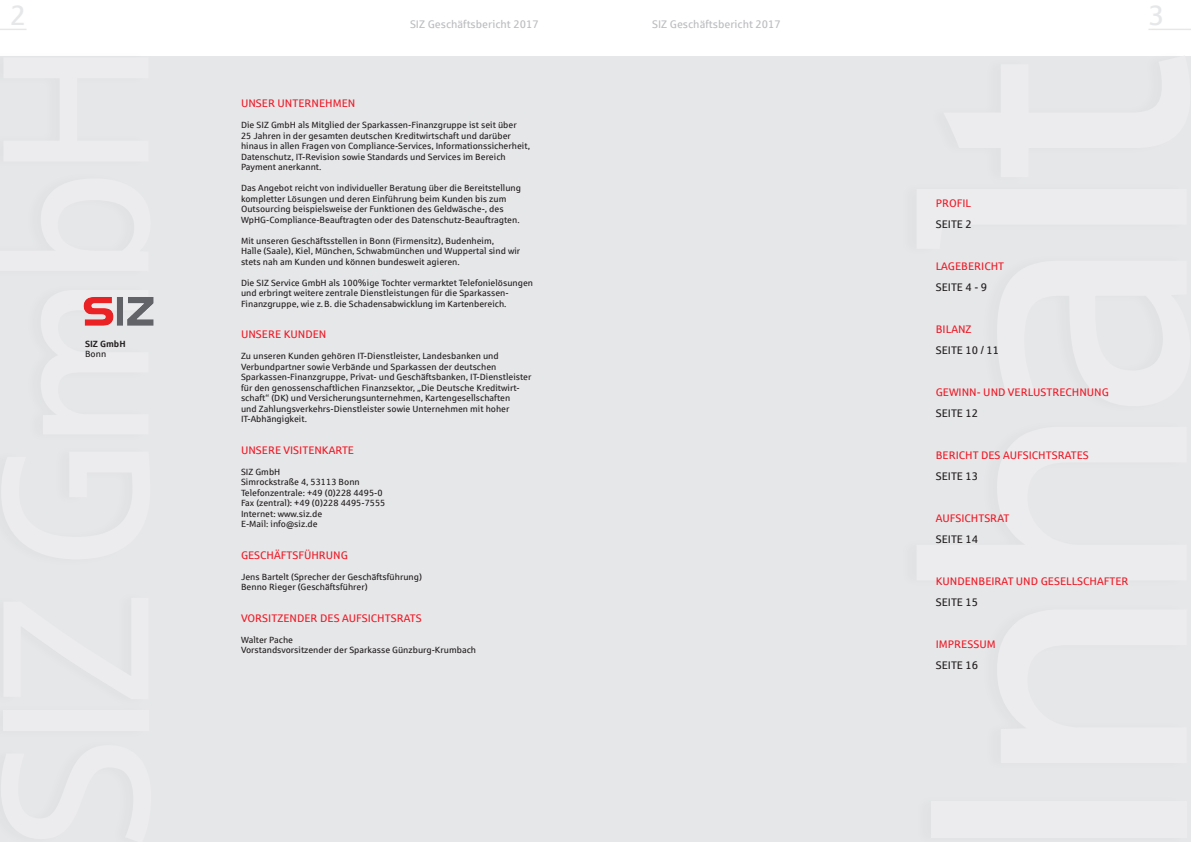
<style>
.page{position:relative;width:1191px;height:842px;background:#fff}
.page>*{position:absolute;margin:0;border:0;box-sizing:border-box;transform-origin:0 0}
.t1{font:28px "Sparkasse Rg";color:#e6e7e9}
.t2{font:11px "Sparkasse Rg";color:#ee1c28}
.t3{font:11px "Sparkasse Rg";color:#231f20}
.t4{font:11px "Sparkasse Rg";color:#bcbdc0}
.t5{font:9px/10.5px "Sparkasse Rg";color:#231f20}
.t6{font:700 9px "Sparkasse Rg";color:#231f20}
</style>
<div class="page">
<div style="left:0;top:57px;width:1191px;height:785px;background:#e6e7e9"></div>
<svg style="left:0;top:29px;width:26px;height:1px"></svg>
<hr style="left:1148px;top:29px;width:43px;height:1px;background:#e6e7e9">
<div style="left:898px;top:47px;width:293px;height:795px;background:#e6e7e9"></div>
<div style="left:0;top:48px;width:152px;height:794px;background:#e5e6e8"></div>
<img style="left:83px;top:297px;width:71px;height:29px">
<h1 class="t1" style="left:10px;top:-2px;width:18px">2</h1>
<p class="t6" style="left:85px;top:338px;width:42px">SIZ GmbH</p>
<p class="t5" style="left:85px;top:349px;width:23px">Bonn</p>
<p class="t4" style="left:410px;top:17px;width:130px">SIZ Geschäftsbericht 2017</p>
<p class="t4" style="left:652px;top:17px;width:130px">SIZ Geschäftsbericht 2017</p>
<p class="t2" style="left:241px;top:97px;width:116px">UNSER UNTERNEHMEN</p>
<p class="t5" style="left:241px;top:120px;width:290px">Die SIZ GmbH als Mitglied der Sparkassen-Finanzgruppe ist seit über<br>25 Jahren in der gesamten deutschen Kreditwirtschaft und darüber hinaus in allen Fragen von Compliance-Services, Informationssicherheit, Datenschutz, IT-Revision sowie Standards und Services im Bereich Payment anerkannt.</p>
<p class="t5" style="left:241px;top:183px;width:281px">Das Angebot reicht von individueller Beratung über die Bereitstellung kompletter Lösungen und deren Einführung beim Kunden bis zum Outsourcing beispielsweise der Funktionen des Geldwäsche-, des WpHG-Compliance-Beauftragten oder des Datenschutz-Beauftragten.</p>
<p class="t5" style="left:241px;top:235px;width:281px">Mit unseren Geschäftsstellen in Bonn (Firmensitz), Budenheim,<br>Halle (Saale), Kiel, München, Schwabmünchen und Wuppertal sind wir stets nah am Kunden und können bundesweit agieren.</p>
<p class="t5" style="left:241px;top:277px;width:293px">Die SIZ Service GmbH als 100%ige Tochter vermarktet Telefonielösungen und erbringt weitere zentrale Dienstleistungen für die Sparkassen-<br>Finanzgruppe, wie z. B. die Schadensabwicklung im Kartenbereich.</p>
<p class="t2" style="left:241px;top:328px;width:87px">UNSERE KUNDEN</p>
<p class="t5" style="left:241px;top:351px;width:292px">Zu unseren Kunden gehören IT-Dienstleister, Landesbanken und Verbundpartner sowie Verbände und Sparkassen der deutschen Sparkassen-Finanzgruppe, Privat- und Geschäftsbanken, IT-Dienstleister für den genossenschaftlichen Finanzsektor, „Die Deutsche Kreditwirt&shy;schaft“ (DK) und Versicherungsunternehmen, Kartengesellschaften<br>und Zahlungsverkehrs-Dienstleister sowie Unternehmen mit hoher IT-Abhängigkeit.</p>
<p class="t2" style="left:241px;top:443px;width:115px">UNSERE VISITENKARTE</p>
<p class="t5" style="left:241px;top:466px;width:146px">SIZ GmbH<br>Simrockstraße 4, 53113 Bonn<br>Telefonzentrale: +49 (0)228 4495-0<br>Fax (zentral): +49 (0)228 4495-7555<br>Internet: www.siz.de<br>E-Mail: info@siz.de</p>
<p class="t2" style="left:241px;top:548px;width:108px">GESCHÄFTSFÜHRUNG</p>
<p class="t5" style="left:241px;top:571px;width:182px">Jens Bartelt (Sprecher der Geschäftsführung)<br>Benno Rieger (Geschäftsführer)</p>
<p class="t2" style="left:241px;top:611px;width:182px">VORSITZENDER DES AUFSICHTSRATS</p>
<p class="t5" style="left:241px;top:634px;width:236px">Walter Pache<br>Vorstandsvorsitzender der Sparkasse Günzburg-Krumbach</p>
<h1 class="t1" style="left:1148px;top:-2px;width:18px">3</h1>
<p class="t2" style="left:935px;top:196px;width:37px">PROFIL</p>
<p class="t3" style="left:935px;top:217px;width:38px">SEITE 2</p>
<p class="t2" style="left:935px;top:259px;width:70px">LAGEBERICHT</p>
<p class="t3" style="left:935px;top:280px;width:53px">SEITE 4 - 9</p>
<p class="t2" style="left:935px;top:322px;width:37px">BILANZ</p>
<p class="t3" style="left:935px;top:343px;width:65px">SEITE 10 / 11</p>
<p class="t2" style="left:935px;top:385px;width:175px">GEWINN- UND VERLUSTRECHNUNG</p>
<p class="t3" style="left:935px;top:406px;width:44px">SEITE 12</p>
<p class="t2" style="left:935px;top:448px;width:154px">BERICHT DES AUFSICHTSRATES</p>
<p class="t3" style="left:935px;top:469px;width:44px">SEITE 13</p>
<p class="t2" style="left:935px;top:511px;width:75px">AUFSICHTSRAT</p>
<p class="t3" style="left:935px;top:532px;width:44px">SEITE 14</p>
<p class="t2" style="left:935px;top:574px;width:194px">KUNDENBEIRAT UND GESELLSCHAFTER</p>
<p class="t3" style="left:935px;top:595px;width:44px">SEITE 15</p>
<p class="t2" style="left:935px;top:637px;width:61px">IMPRESSUM</p>
<p class="t3" style="left:935px;top:658px;width:44px">SEITE 16</p>
</div>
